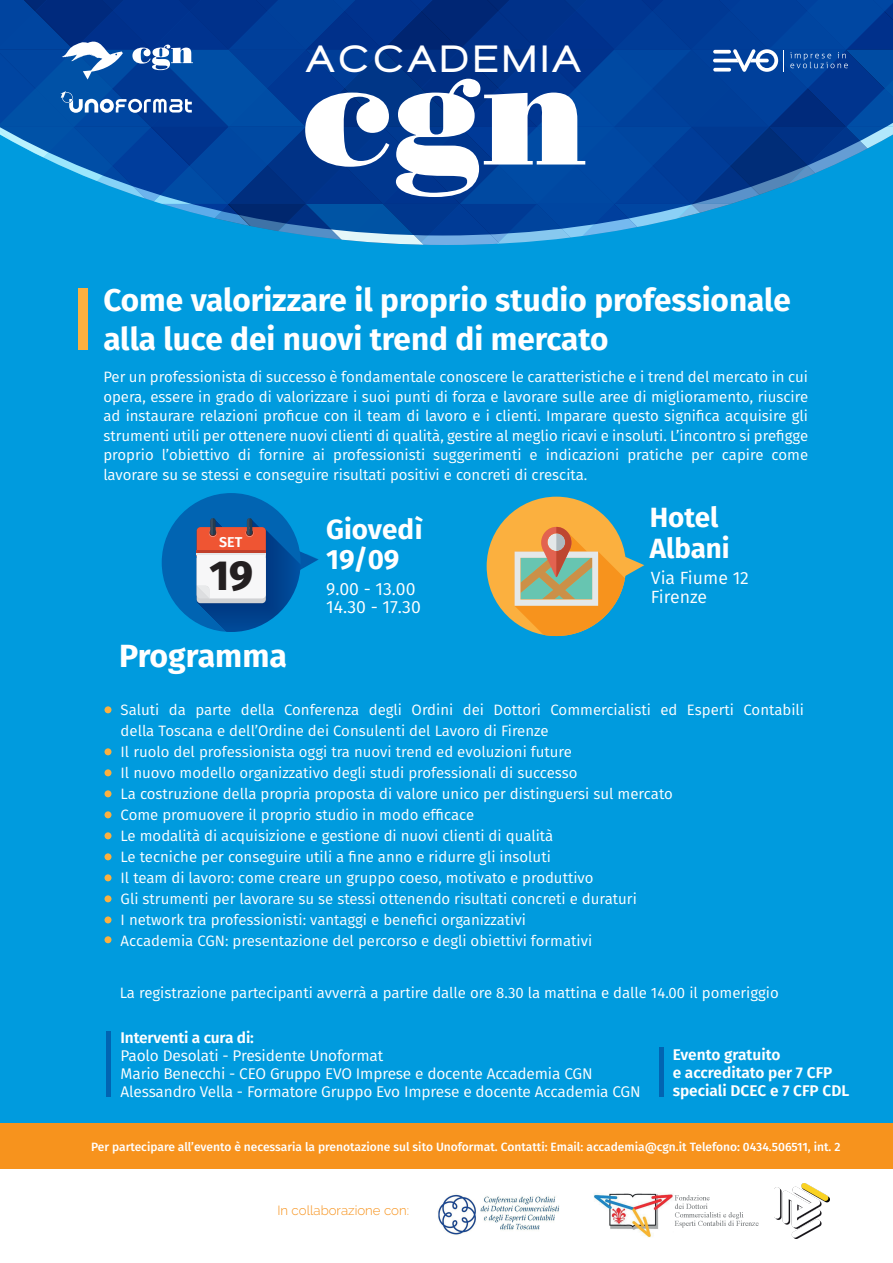
<style>
.page{position:relative;width:893px;height:1263px;background:#009bde}
.page>*{position:absolute;margin:0;border:0;box-sizing:border-box;transform-origin:0 0}
.t1{font:800 41.85px "Fira Sans";color:#231f20}
.t2{font:900 39.15px "Walkway";letter-spacing:.175em;color:#fff}
.t3{font:700 32.1px "Fira Sans";color:#fff}
.t4{font:700 31.5px/38.5px "Fira Sans";color:#fff}
.t5{font:700 27.75px/30.3px "Fira Sans";color:#fff}
.t6{font:17.7px/18.9px "Fira Sans";color:#fff}
.t7{font:15.45px/18px "Fira Sans";letter-spacing:-.01em;color:#fff}
.t8{font:600 15.45px/18.3px "Fira Sans";color:#fff}
.t9{font:15px/21px "Fira Sans";color:#fff;text-align:justify}
.t10{font:600 14.25px "Fira Sans";color:#fff}
.t11{font:300 13.2px "Raleway";color:#f7931d}
.t12{font:500 12px "Fira Sans";color:#fff}
</style>
<div class="page">
<div style="left:78px;top:288px;width:10px;height:62px;background:#fbb03f"></div>
<div style="left:0;top:1169px;width:893px;height:94px;background:#fff"></div>
<div style="left:105px;top:706px;width:6px;height:7px;background:#fbb03f;border-radius:50%"></div>
<div style="left:105px;top:748px;width:6px;height:7px;background:#fbb03f;border-radius:50%"></div>
<div style="left:105px;top:769px;width:6px;height:7px;background:#fbb03f;border-radius:50%"></div>
<div style="left:105px;top:790px;width:6px;height:7px;background:#fbb03f;border-radius:50%"></div>
<div style="left:105px;top:811px;width:6px;height:7px;background:#fbb03f;border-radius:50%"></div>
<div style="left:105px;top:832px;width:6px;height:7px;background:#fbb03f;border-radius:50%"></div>
<div style="left:105px;top:853px;width:6px;height:7px;background:#fbb03f;border-radius:50%"></div>
<div style="left:105px;top:874px;width:6px;height:7px;background:#fbb03f;border-radius:50%"></div>
<div style="left:105px;top:895px;width:6px;height:7px;background:#fbb03f;border-radius:50%"></div>
<div style="left:105px;top:916px;width:6px;height:7px;background:#fbb03f;border-radius:50%"></div>
<div style="left:106px;top:1032px;width:5px;height:65px;background:#0164b2"></div>
<hr style="left:660px;top:1047px;width:4px;height:50px;background:#0164b2">
<div style="left:0;top:1123px;width:893px;height:46px;background:#f7931d"></div>
<div style="left:487px;top:497px;width:139px;height:139px;background:#fbb03f;border-radius:50%"></div>
<svg style="left:514px;top:527px;width:130px;height:109px"></svg>
<div style="left:162px;top:493px;width:139px;height:139px;background:#0164b2;border-radius:50%"></div>
<svg style="left:197px;top:518px;width:121px;height:114px"></svg>
<svg style="left:0;top:0;width:893px;height:245px;background:#185daa"></svg>
<img style="left:775px;top:1183px;width:55px;height:55px">
<img style="left:594px;top:1193px;width:165px;height:45px">
<img style="left:438px;top:1194px;width:122px;height:41px">
<div style="left:105px;top:936px;width:6px;height:7px;background:#fbb03f;border-radius:50%"></div>
<h2 class="t2" style="left:308px;top:38px;width:273px">ACCADEMIA</h2>
<h3 class="t4" style="left:103px;top:278px;width:689px">Come valorizzare il proprio studio professionale alla luce dei nuovi trend di mercato</h3>
<p class="t9" style="left:103px;top:367px;width:706px;line-height:19.5px">Per un professionista di successo è fondamentale conoscere le caratteristiche e i trend del mercato in cui opera, essere in grado di valorizzare i suoi punti di forza e lavorare sulle aree di miglioramento, riuscire ad instaurare relazioni proficue con il team di lavoro e i clienti. Imparare questo significa acquisire gli strumenti utili per ottenere nuovi clienti di qualità, gestire al meglio ricavi e insoluti. L’incontro si prefigge proprio l’obiettivo di fornire ai professionisti suggerimenti e indicazioni pratiche per capire come lavorare su se stessi e conseguire risultati positivi e concreti di crescita.</p>
<p class="t10" style="left:219px;top:530px;width:25px">SET</p>
<h1 class="t1" style="left:209px;top:539px;width:45px">19</h1>
<h3 class="t5" style="left:326px;top:512px;width:98px">Giovedì<br>19/09</h3>
<p class="t6" style="left:326px;top:578px;width:96px">9.00 - 13.00<br>14.30 - 17.30</p>
<h3 class="t5" style="left:650px;top:501px;width:82px">Hotel<br>Albani</h3>
<p class="t6" style="left:651px;top:568px;width:100px">Via Fiume 12<br>Firenze</p>
<h3 class="t3" style="left:119px;top:629px;width:169px">Programma</h3>
<p class="t9" style="left:121px;top:699px;width:685px;text-align:left">Saluti da parte della Conferenza degli Ordini dei Dottori Commercialisti ed Esperti Contabili della Toscana e dell’Ordine dei Consulenti del Lavoro di Firenze<br>Il ruolo del professionista oggi tra nuovi trend ed evoluzioni future<br>Il nuovo modello organizzativo degli studi professionali di successo<br>La costruzione della propria proposta di valore unico per distinguersi sul mercato<br>Come promuovere il proprio studio in modo efficace<br>Le modalità di acquisizione e gestione di nuovi clienti di qualità<br>Le tecniche per conseguire utili a fine anno e ridurre gli insoluti<br>Il team di lavoro: come creare un gruppo coeso, motivato e produttivo<br>Gli strumenti per lavorare su se stessi ottenendo risultati concreti e duraturi<br>I network tra professionisti: vantaggi e benefici organizzativi<br>Accademia CGN: presentazione del percorso e degli obiettivi formativi</p>
<p class="t9" style="left:120px;top:981px;width:661px">La registrazione partecipanti avverrà a partire dalle ore 8.30 la mattina e dalle 14.00 il pomeriggio</p>
<p class="t8" style="left:121px;top:1027px;width:135px">Interventi a cura di:</p>
<p class="t7" style="left:121px;top:1046px;width:522px">Paolo Desolati - Presidente Unoformat<br>Mario Benecchi - CEO Gruppo EVO Imprese e docente Accademia CGN<br>Alessandro Vella - Formatore Gruppo Evo Imprese e docente Accademia CGN</p>
<p class="t8" style="left:673px;top:1044px;width:178px">Evento gratuito<br>e accreditato per 7 CFP speciali DCEC e 7 CFP CDL</p>
<p class="t12" style="left:91px;top:1137px;width:751px">Per partecipare all’evento è necessaria la prenotazione sul sito Unoformat. Contatti: Email: accademia@cgn.it Telefono: 0434.506511, int. 2</p>
<p class="t11" style="left:277px;top:1203px;width:133px">In collaborazione con:</p>
</div>
